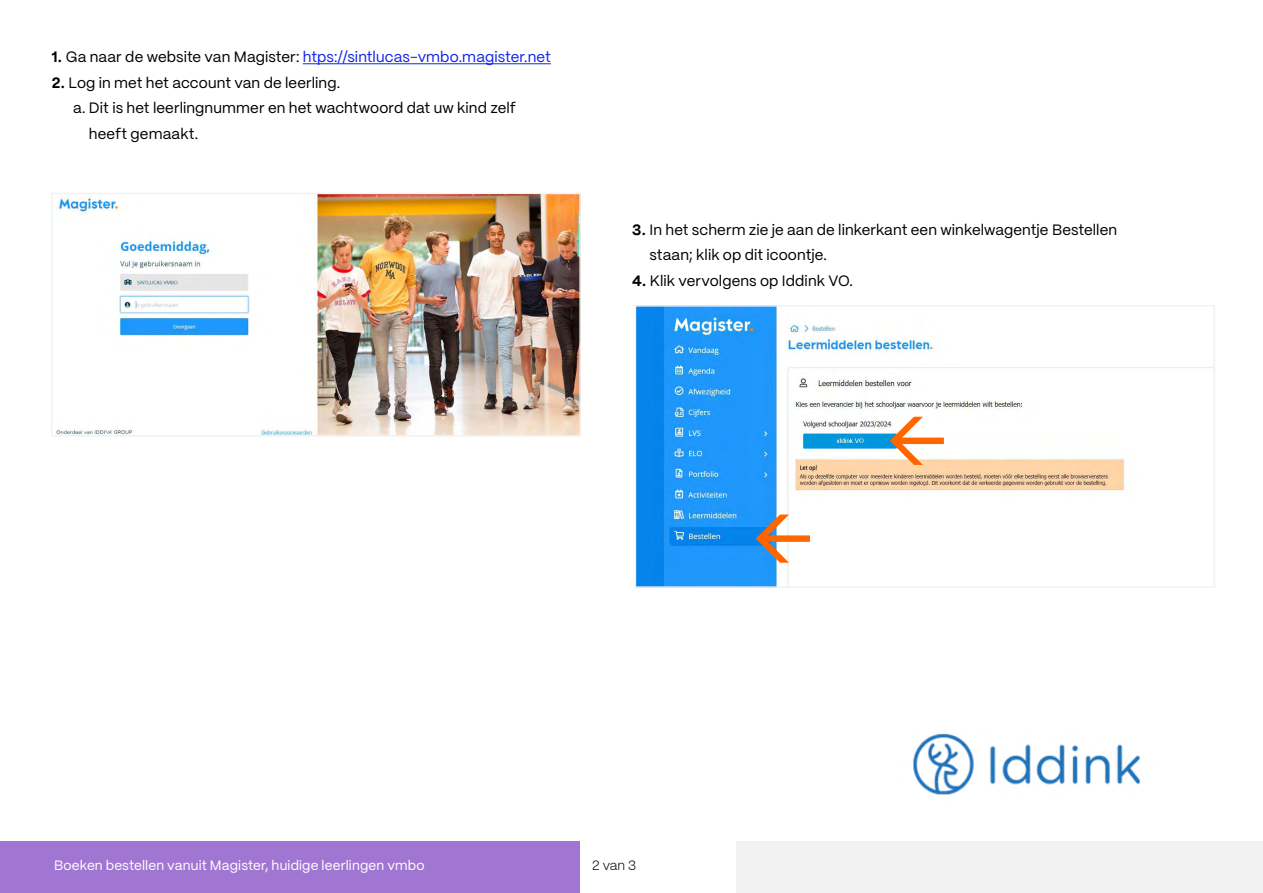
<style>
.page{position:relative;width:1263px;height:893px;background:#fff}
.page>*{position:absolute;margin:0;border:0;box-sizing:border-box;transform-origin:0 0}
.t1{font:15px/25.5px "PP Mori";letter-spacing:.005em;color:#000}
.t2{font:15px "PP Mori";letter-spacing:.005em;color:#0f25e9}
.t3{font:13.5px "PP Mori";letter-spacing:.01em;color:#fff}
.t4{font:300 13.5px "PP Mori";color:#000}
.s1{font-weight:700;color:#000}
.s2{color:#000}
.s3{font-weight:700}
</style>
<div class="page">
<div style="left:0;top:842px;width:579px;height:51px;background:#a176d3"></div>
<div style="left:737px;top:842px;width:526px;height:51px;background:#f2f2f2"></div>
<hr style="left:303px;top:63px;width:248px;height:1px;background:#0f25e9">
<img style="left:55px;top:196px;width:523px;height:238px">
<div style="left:51px;top:193px;width:530px;height:244px;border:2px solid #f2f2f2"></div>
<img style="left:638px;top:308px;width:574px;height:277px">
<div style="left:635px;top:305px;width:580px;height:283px;border:2px solid #f2f2f2"></div>
<svg style="left:890px;top:417px;width:54px;height:48px"></svg>
<svg style="left:756px;top:514px;width:54px;height:49px"></svg>
<img style="left:913px;top:733px;width:227px;height:62px">
<p class="t2" style="left:52px;top:44px;width:501px"><span class="s1">1.</span> <span class="s2">Ga naar de website van Magister:</span> htps://sintlucas-vmbo.magister.net</p>
<p class="t1" style="left:52px;top:69px;width:290px"><span class="s3">2.</span> Log in met het account van de leerling.</p>
<p class="t1" style="left:73px;top:94px;width:444px">a. Dit is het leerlingnummer en het wachtwoord dat uw kind zelf</p>
<p class="t1" style="left:89px;top:120px;width:111px">heeft gemaakt.</p>
<p class="t1" style="left:649px;top:216px;width:469px;text-indent:-17px"><span class="s3">3.</span> In het scherm zie je aan de linkerkant een winkelwagentje Bestellen staan; klik op dit icoontje.</p>
<p class="t1" style="left:632px;top:267px;width:222px"><span class="s3">4.</span> Klik vervolgens op Iddink VO.</p>
<p class="t3" style="left:54px;top:854px;width:372px">Boeken bestellen vanuit Magister, huidige leerlingen vmbo</p>
<p class="t4" style="left:592px;top:854px;width:45px">2 van 3</p>
</div>
